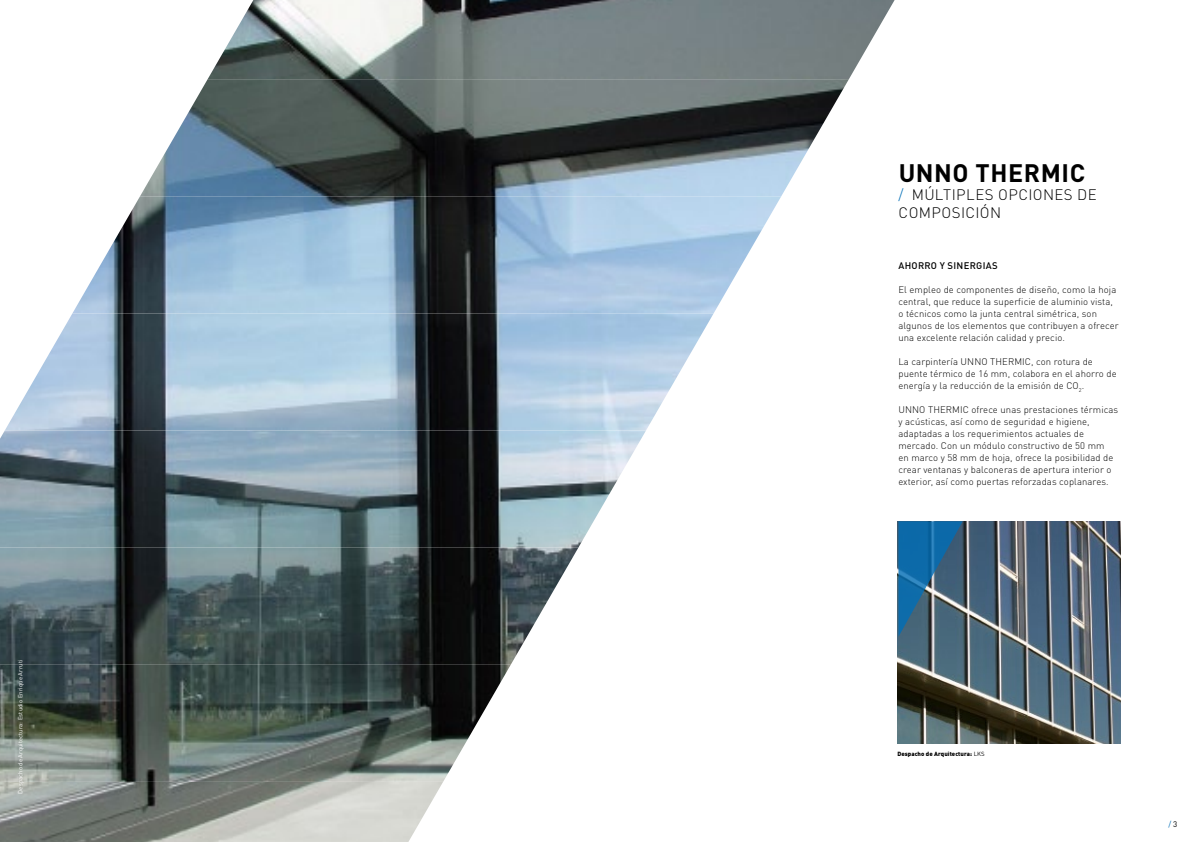
<style>
.page{position:relative;width:1191px;height:842px;background:#fff}
.page>*{position:absolute;margin:0;border:0;box-sizing:border-box;transform-origin:0 0}
.t1{font:700 25px "DIN Pro";letter-spacing:.025em;color:#000}
.t2{font:300 15px/18px "DIN Pro";letter-spacing:.025em;color:#000}
.t3{font:300 9.5px/12px "DIN Pro";letter-spacing:.01em;color:#000}
.t4{font:500 9.5px "DIN Pro";letter-spacing:.03em;color:#000}
.t5{font:8px "DIN Pro";color:#006eb7}
.t6{font:6px "DIN Pro";letter-spacing:.01em;color:#fff}
.t7{font:900 6px "DIN Pro";letter-spacing:.01em;color:#000}
.s1{color:#006eb7}
.s2{font-weight:400}
.s3{color:#000}
</style>
<div class="page">
<img style="left:208px;top:0;width:686px;height:79px">
<img style="left:140px;top:79px;width:709px;height:117px">
<img style="left:73px;top:196px;width:708px;height:117px">
<img style="left:5px;top:313px;width:708px;height:117px">
<img style="left:0;top:430px;width:646px;height:118px">
<img style="left:0;top:548px;width:578px;height:117px">
<img style="left:0;top:665px;width:511px;height:117px">
<img style="left:0;top:782px;width:443px;height:60px">
<img style="left:897px;top:521px;width:223px;height:223px">
<svg style="left:898px;top:521px;width:64px;height:116px;background:#2f6a92"></svg>
<p class="t6" style="left:16px;top:794px;width:136px;rotate:-90deg">Despacho de Arquitectura: Estudio Enrique Arruti</p>
<h1 class="t1" style="left:898px;top:152px;width:188px">UNNO THERMIC</h1>
<h2 class="t2" style="left:898px;top:184px;width:200px"><span class="s1">/</span> MÚLTIPLES OPCIONES DE<br>COMPOSICIÓN</h2>
<p class="t4" style="left:898px;top:258px;width:101px">AHORRO Y SINERGIAS</p>
<p class="t3" style="left:898px;top:283px;width:222px">El empleo de componentes de diseño, como la hoja central, que reduce la superficie de aluminio vista, o técnicos como la junta central simétrica, son algunos de los elementos que contribuyen a ofrecer una excelente relación calidad y precio.</p>
<p class="t3" style="left:898px;top:355px;width:220px">La carpintería UNNO THERMIC, con rotura de puente térmico de 16 mm, colabora en el ahorro de energía y la reducción de la emisión de CO<sub>2</sub>.</p>
<p class="t3" style="left:898px;top:403px;width:221px">UNNO THERMIC ofrece unas prestaciones térmicas y acústicas, así como de seguridad e higiene, adaptadas a los requerimientos actuales de mercado. Con un módulo constructivo de 50 mm<br>en marco y 58 mm de hoja, ofrece la posibilidad de crear ventanas y balconeras de apertura interior o exterior, así como puertas reforzadas coplanares.</p>
<p class="t7" style="left:897px;top:748px;width:89px">Despacho de Arquitectura: <span class="s2">LKS</span></p>
<p class="t5" style="left:1168px;top:818px;width:11px">/ <span class="s3">3</span></p>
</div>
